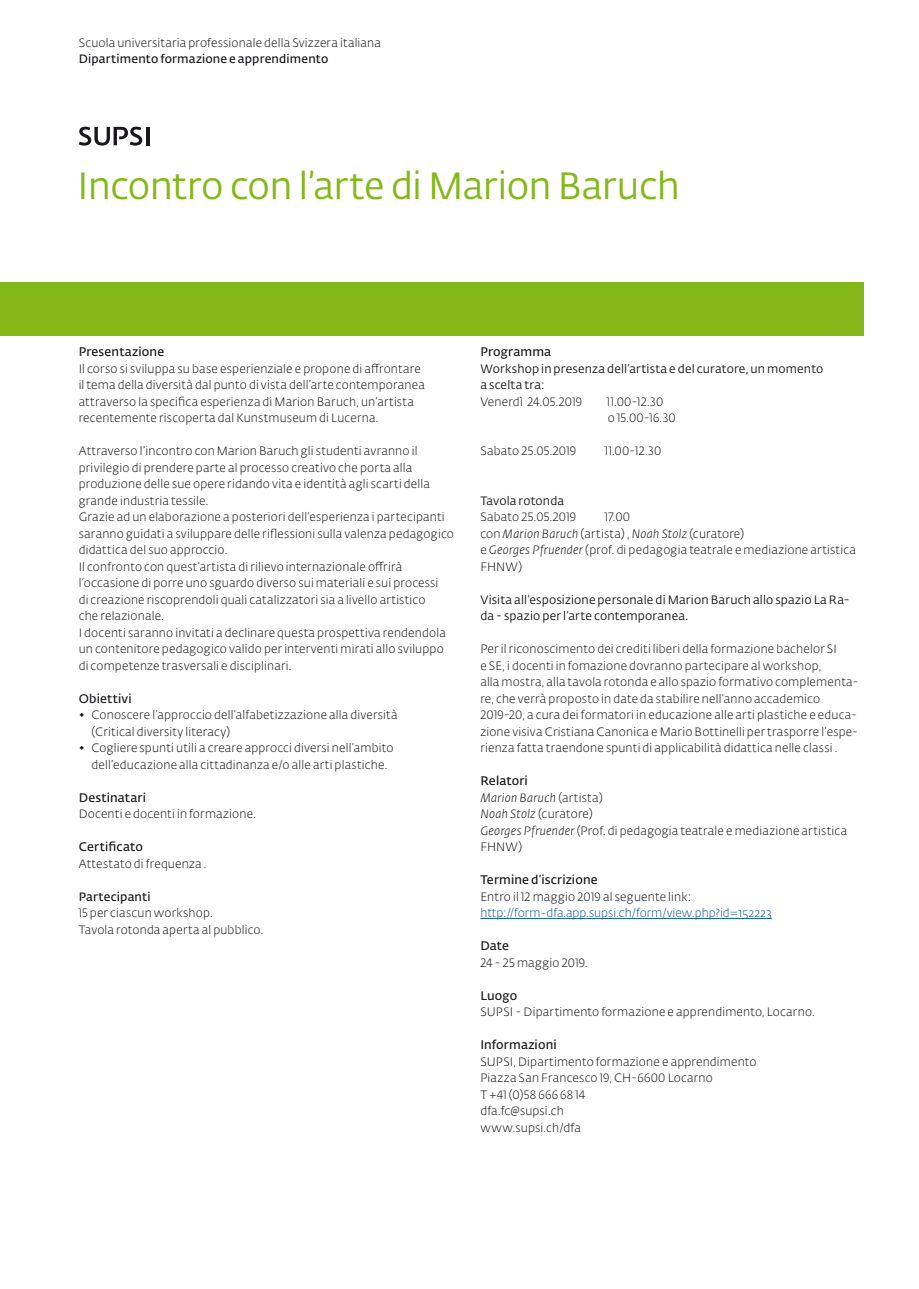
<style>
.page{position:relative;width:919px;height:1289px;background:#fff}
.page>*{position:absolute;margin:0;border:0;box-sizing:border-box;transform-origin:0 0}
.t1{font:37.5px "SUPSI Fedra Sans";letter-spacing:-.01em;color:#84b819}
.t2{font:600 12.3px "SUPSI Fedra Sans";letter-spacing:.015em;color:#1a171c}
.t3{font:300 12px/16.5px "SUPSI Fedra Sans";letter-spacing:.015em;color:#1a171c}
.t4{font:12px/16.5px "SUPSI Fedra Sans";letter-spacing:.015em;color:#1a171c}
.t5{font:300 12px "SUPSI Fedra Sans";color:#165c9a}
.t6{font:600 12px "SUPSI Fedra Sans";letter-spacing:.015em;color:#1a171c}
.s1{font-style:italic}
</style>
<div class="page">
<div style="left:0;top:282px;width:863px;height:53px;background:#84b819"></div>
<hr style="left:480px;top:918px;width:291px;height:1px;background:#165c9a">
<hr style="left:146px;top:127px;width:3px;height:18px;background:#1a171c">
<svg style="left:79px;top:127px;width:63px;height:19px"></svg>
<p class="t3" style="left:79px;top:34px;width:304px">Scuola universitaria professionale della Svizzera italiana</p>
<p class="t6" style="left:79px;top:50px;width:251px">Dipartimento formazione e apprendimento</p>
<h1 class="t1" style="left:78px;top:160px;width:603px">Incontro con l’arte di Marion Baruch</h1>
<p class="t2" style="left:79px;top:343px;width:87px">Presentazione</p>
<p class="t3" style="left:79px;top:360px;width:347px">Il corso si sviluppa su base esperienziale e propone di affrontare il tema della diversità dal punto di vista dell’arte contemporanea attraverso la specifica esperienza di Marion Baruch, un’artista recentemente riscoperta dal Kunstmuseum di Lucerna.</p>
<p class="t3" style="left:79px;top:442px;width:376px">Attraverso l’incontro con Marion Baruch gli studenti avranno il privilegio di prendere parte al processo creativo che porta alla produzione delle sue opere ridando vita e identità agli scarti della grande industria tessile.<br>Grazie ad un elaborazione a posteriori dell’esperienza i partecipanti saranno guidati a sviluppare delle riflessioni sulla valenza pedagogico didattica del suo approccio.<br>Il confronto con quest’artista di rilievo internazionale offrirà l’occasione di porre uno sguardo diverso sui materiali e sui processi<br>di creazione riscoprendoli quali catalizzatori sia a livello artistico<br>che relazionale.<br>I docenti saranno invitati a declinare questa prospettiva rendendola un contenitore pedagogico valido per interventi mirati allo sviluppo di competenze trasversali e disciplinari.</p>
<p class="t2" style="left:79px;top:689px;width:55px">Obiettivi</p>
<p class="t3" style="left:91px;top:706px;width:307px;text-indent:-13px">◆ Conoscere l’approccio dell’alfabetizzazione alla diversità (Critical diversity literacy)</p>
<p class="t3" style="left:79px;top:739px;width:316px;text-align:center">◆ Cogliere spunti utili a creare approcci diversi nell’ambito dell’educazione alla cittadinanza e/o alle arti plastiche.</p>
<p class="t2" style="left:79px;top:788px;width:69px">Destinatari</p>
<p class="t3" style="left:79px;top:805px;width:179px">Docenti e docenti in formazione.</p>
<p class="t2" style="left:79px;top:838px;width:66px">Certificato</p>
<p class="t3" style="left:79px;top:855px;width:129px">Attestato di frequenza .</p>
<p class="t6" style="left:79px;top:887px;width:73px">Partecipanti</p>
<p class="t3" style="left:79px;top:904px;width:186px">15 per ciascun workshop.<br>Tavola rotonda aperta al pubblico.</p>
<p class="t2" style="left:480px;top:343px;width:72px">Programma</p>
<p class="t4" style="left:480px;top:360px;width:344px">Workshop in presenza dell’artista e del curatore, un momento a scelta tra:</p>
<p class="t3" style="left:480px;top:393px;width:103px">Venerdì 24.05.2019</p>
<p class="t3" style="left:607px;top:393px;width:70px">11.00-12.30<br>o 15.00-16.30</p>
<p class="t3" style="left:480px;top:442px;width:97px">Sabato 25.05.2019</p>
<p class="t3" style="left:605px;top:442px;width:58px">11.00-12.30</p>
<p class="t4" style="left:480px;top:492px;width:85px">Tavola rotonda</p>
<p class="t3" style="left:480px;top:508px;width:97px">Sabato 25.05.2019</p>
<p class="t3" style="left:480px;top:508px;width:377px;text-indent:125px">17.00<br>con <span class="s1">Marion Baruch</span> (artista) , <span class="s1">Noah Stolz</span> (curatore)<br>e <span class="s1">Georges Pfruender</span> (prof. di pedagogia teatrale e mediazione artistica FHNW)</p>
<p class="t4" style="left:480px;top:591px;width:371px">Visita all’esposizione personale di Marion Baruch allo spazio La Ra&shy;da - spazio per l’arte contemporanea.</p>
<p class="t3" style="left:480px;top:640px;width:380px">Per il riconoscimento dei crediti liberi della formazione bachelor SI<br>e SE, i docenti in fomazione dovranno partecipare al workshop,<br>alla mostra, alla tavola rotonda e allo spazio formativo complementa&shy;re, che verrà proposto in date da stabilire nell’anno accademico 2019-20, a cura dei formatori in educazione alle arti plastiche e educa&shy;zione visiva Cristiana Canonica e Mario Bottinelli per trasporre l’espe&shy;rienza fatta traendone spunti di applicabilità didattica nelle classi .</p>
<p class="t2" style="left:480px;top:772px;width:49px">Relatori</p>
<p class="t3" style="left:480px;top:789px;width:368px"><span class="s1">Marion Baruch</span> (artista)<br><span class="s1">Noah Stolz</span> (curatore)<br><span class="s1">Georges Pfruender</span> (Prof. di pedagogia teatrale e mediazione artistica<br>FHNW)</p>
<p class="t2" style="left:480px;top:871px;width:119px">Termine d’iscrizione</p>
<p class="t3" style="left:480px;top:888px;width:212px">Entro il 12 maggio 2019 al seguente link:</p>
<p class="t5" style="left:480px;top:905px;width:293px">http://form-dfa.app.supsi.ch/form/view.php?id=152223</p>
<p class="t2" style="left:480px;top:937px;width:30px">Date</p>
<p class="t3" style="left:480px;top:954px;width:109px">24 - 25 maggio 2019.</p>
<p class="t2" style="left:480px;top:986px;width:38px">Luogo</p>
<p class="t3" style="left:480px;top:1003px;width:336px">SUPSI - Dipartimento formazione e apprendimento, Locarno.</p>
<p class="t2" style="left:480px;top:1036px;width:78px">Informazioni</p>
<p class="t3" style="left:480px;top:1053px;width:278px">SUPSI, Dipartimento formazione e apprendimento<br>Piazza San Francesco 19, CH-6600 Locarno<br>T +41 (0)58 666 68 14<br>dfa.fc@supsi.ch<br>www.supsi.ch/dfa</p>
</div>
